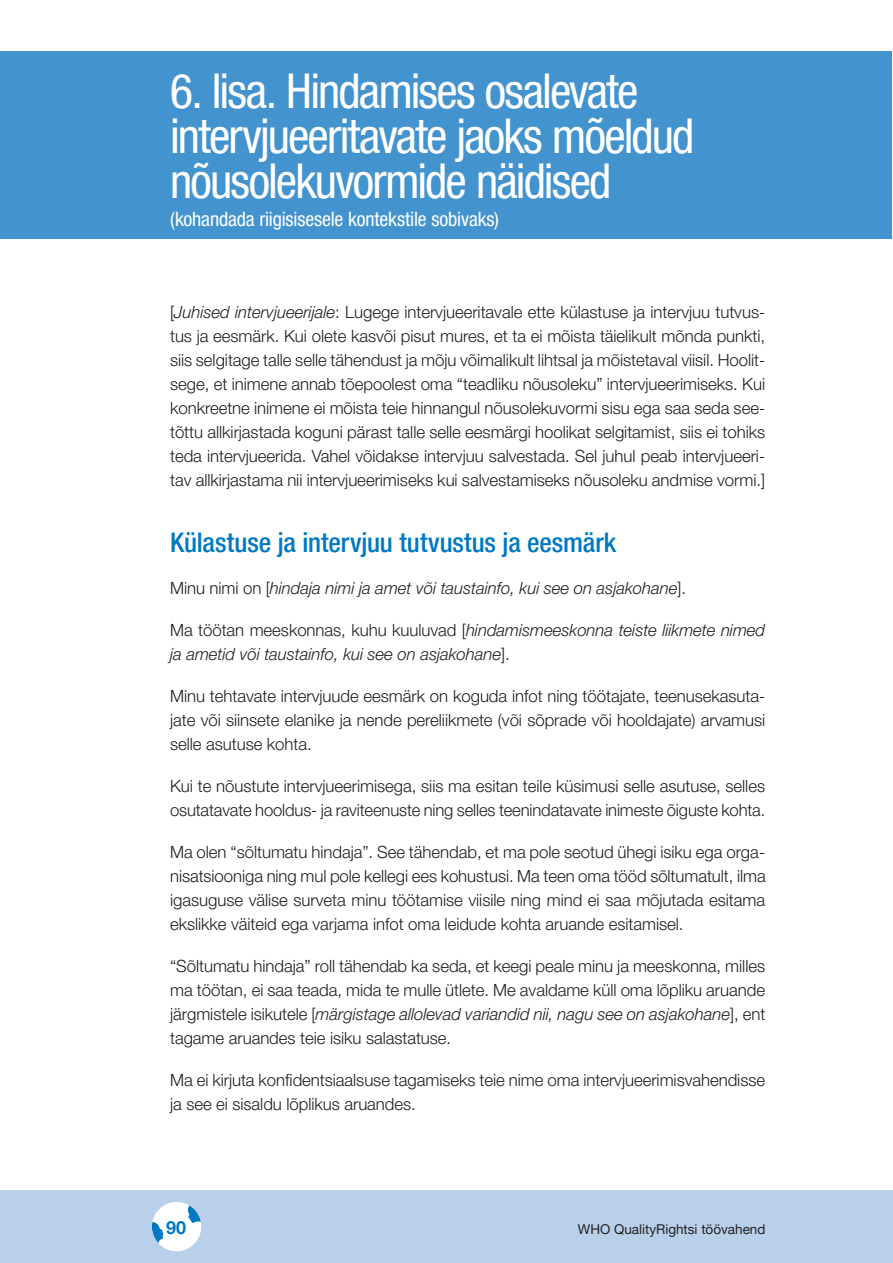
<style>
.page{position:relative;width:893px;height:1263px;background:#fff}
.page>*{position:absolute;margin:0;border:0;box-sizing:border-box;transform-origin:0 0}
.Head1-chapter-smalle{font:condensed 48px/45px "Helvetica Neue LT Pro";letter-spacing:-.04em;color:#fff}
.Head2{font:500 condensed 27px "Helvetica Neue LT Pro";letter-spacing:-.005em;color:#0079c2}
.Head1-chapter-smalle-2{font:condensed 19.8px "Helvetica Neue LT Pro";letter-spacing:-.005em;color:#fff}
.t1{font:700 18px "Helvetica Neue LT Pro";color:#0079c2}
.Body{font:300 16.8px/24px "Helvetica Neue LT Pro";letter-spacing:-.005em;color:#231f20;text-align:justify}
.Body-2{font:italic 300 16.8px/24px "Helvetica Neue LT Pro";letter-spacing:-.005em;color:#231f20}
.t2{font:13.5px "Helvetica Neue LT Pro";color:#231f20}
.s1{font-style:italic}
.s2{font-style:normal}
</style>
<div class="page">
<div style="left:0;top:1190px;width:893px;height:73px;background:#b9d0eb"></div>
<svg style="left:152px;top:1202px;width:50px;height:50px"></svg>
<div style="left:0;top:52px;width:891px;height:187px;background:#4393cf"></div>
<p class="Head1-chapter-smalle" style="left:170px;top:68px;width:526px">6. lisa. Hindamises osalevate intervjueeritavate jaoks mõeldud nõusolekuvormide näidised</p>
<p class="Head1-chapter-smalle-2" style="left:170px;top:208px;width:330px">(kohandada riigisisesele kontekstile sobivaks)</p>
<p class="Body" style="left:170px;top:300px;width:597px">[<span class="s1">Juhised intervjueerijale</span>: Lugege intervjueeritavale ette külastuse ja intervjuu tutvus&shy;tus ja eesmärk. Kui olete kasvõi pisut mures, et ta ei mõista täielikult mõnda punkti, siis selgitage talle selle tähendust ja mõju võimalikult lihtsal ja mõistetaval viisil. Hoolit&shy;sege, et inimene annab tõepoolest oma “teadliku nõusoleku” intervjueerimiseks. Kui konkreetne inimene ei mõista teie hinnangul nõusolekuvormi sisu ega saa seda see&shy;tõttu allkirjastada koguni pärast talle selle eesmärgi hoolikat selgitamist, siis ei tohiks teda intervjueerida. Vahel võidakse intervjuu salvestada. Sel juhul peab intervjueeri&shy;tav allkirjastama nii intervjueerimiseks kui salvestamiseks nõusoleku andmise vormi.]</p>
<p class="Head2" style="left:170px;top:526px;width:448px">Külastuse ja intervjuu tutvustus ja eesmärk</p>
<p class="Body-2" style="left:170px;top:576px;width:518px"><span class="s2">Minu nimi on [</span>hindaja nimi ja amet või taustainfo, kui see on asjakohane<span class="s2">].</span></p>
<p class="Body-2" style="left:170px;top:618px;width:597px"><span class="s2">Ma töötan meeskonnas, kuhu kuuluvad [</span>hindamismeeskonna teiste liikmete nimed ja ametid või taustainfo, kui see on asjakohane<span class="s2">].</span></p>
<p class="Body" style="left:170px;top:684px;width:597px">Minu tehtavate intervjuude eesmärk on koguda infot ning töötajate, teenusekasuta&shy;jate või siinsete elanike ja nende pereliikmete (või sõprade või hooldajate) arvamusi selle asutuse kohta.</p>
<p class="Body" style="left:170px;top:774px;width:597px">Kui te nõustute intervjueerimisega, siis ma esitan teile küsimusi selle asutuse, selles osutatavate hooldus- ja raviteenuste ning selles teenindatavate inimeste õiguste kohta.</p>
<p class="Body" style="left:170px;top:840px;width:597px">Ma olen “sõltumatu hindaja”. See tähendab, et ma pole seotud ühegi isiku ega orga&shy;nisatsiooniga ning mul pole kellegi ees kohustusi. Ma teen oma tööd sõltumatult, ilma igasuguse välise surveta minu töötamise viisile ning mind ei saa mõjutada esitama ekslikke väiteid ega varjama infot oma leidude kohta aruande esitamisel.</p>
<p class="Body" style="left:170px;top:954px;width:597px">“Sõltumatu hindaja” roll tähendab ka seda, et keegi peale minu ja meeskonna, milles ma töötan, ei saa teada, mida te mulle ütlete. Me avaldame küll oma lõpliku aruande järgmistele isikutele [<span class="s1">märgistage allolevad variandid nii, nagu see on asjakohane</span>], ent tagame aruandes teie isiku salastatuse.</p>
<p class="Body" style="left:170px;top:1068px;width:597px">Ma ei kirjuta konfidentsiaalsuse tagamiseks teie nime oma intervjueerimisvahendisse ja see ei sisaldu lõplikus aruandes.</p>
<p class="t1" style="left:166px;top:1216px;width:22px">90</p>
<p class="t2" style="left:578px;top:1221px;width:189px">WHO QualityRightsi töövahend</p>
</div>
